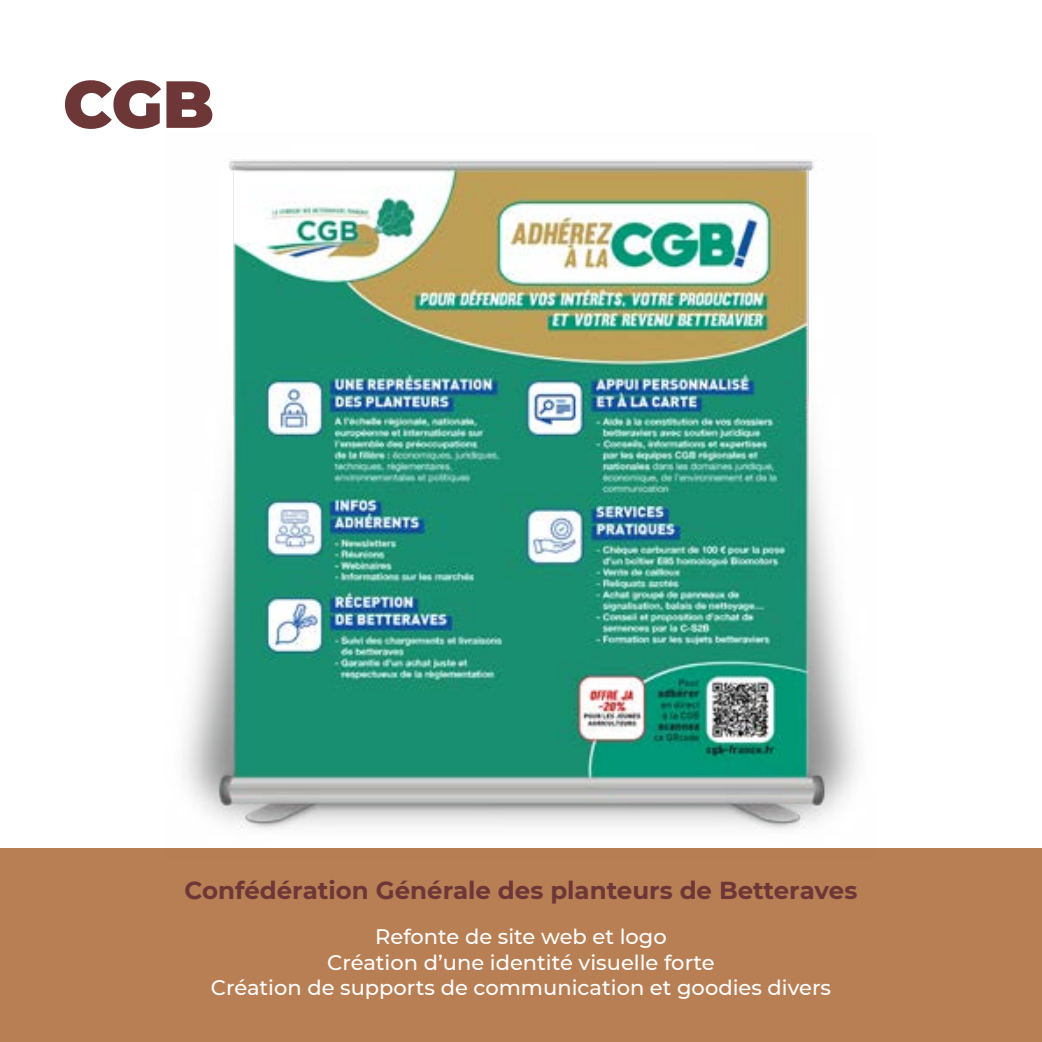
<style>
.page{position:relative;width:1042px;height:1042px;background:#fff}
.page>*{position:absolute;margin:0;border:0;box-sizing:border-box;transform-origin:0 0}
.t1{font:900 66.5px "Montserrat";color:#6d3737}
.t2{font:700 24.5px "Montserrat";color:#6d3737}
.t3{font:500 21px/25.2px "Montserrat";color:#fff;text-align:center}
</style>
<div class="page">
<div style="left:0;top:848px;width:1042px;height:194px;background:#b87f54"></div>
<img style="left:184px;top:159px;width:674px;height:671px">
<h1 class="t1" style="left:63px;top:54px;width:153px">CGB</h1>
<p class="t2" style="left:185px;top:872px;width:674px">Confédération Générale des planteurs de Betteraves</p>
<p class="t3" style="left:211px;top:923px;width:622px">Refonte de site web et logo<br>Création d’une identité visuelle forte<br>Création de supports de communication et goodies divers</p>
</div>
